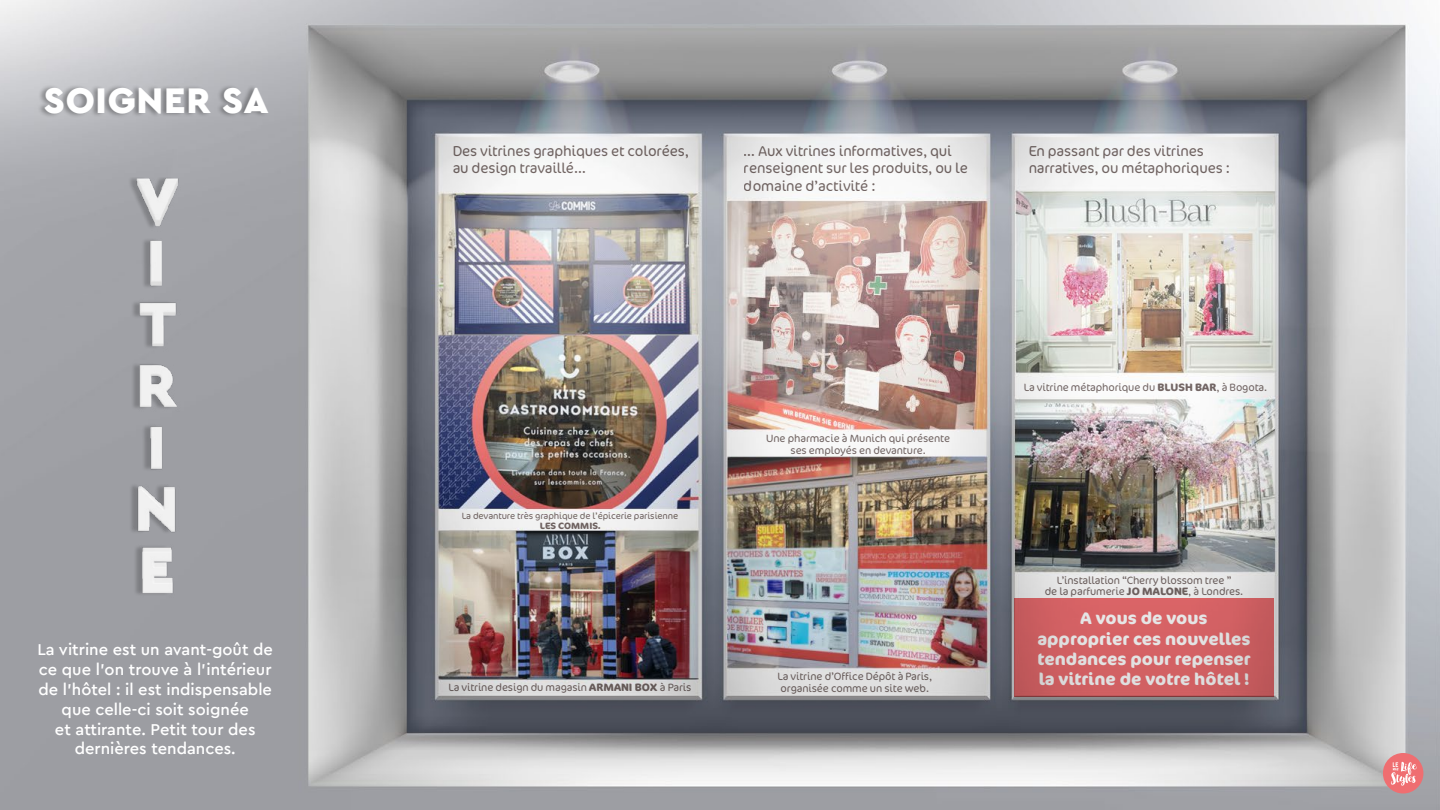
<style>
.page{position:relative;width:1440px;height:810px;background:#fff}
.page>*{position:absolute;margin:0;border:0;box-sizing:border-box;transform-origin:0 0}
.t1{font:900 37.5px "Cera";letter-spacing:.02em;color:#fff}
.t2{font:700 16.8px/20.2px "Cocon OT";color:#fff;text-align:center}
.t3{font:500 16.5px/19.8px "Cera";color:#fff;text-align:center}
.t4{font:300 14.55px/17.5px "Cocon OT";letter-spacing:-.01em;color:#756866}
.t5{font:300 10.73px/11.5px "Cocon OT";letter-spacing:-.01em;color:#756866;text-align:center}
.t6{font:300 9.15px "Cocon OT";letter-spacing:-.01em;color:#756866}
.t7{font:700 9.15px "Cocon OT";color:#756866}
.s1{font-weight:700}
</style>
<div class="page">
<img style="left:0;top:0;width:1440px;height:810px">
<div style="left:37px;top:85px;width:231px;height:33px;background:#000;opacity:.3"></div>
<div style="left:1383px;top:753px;width:40px;height:41px;background:#ef6e71;border-radius:50%"></div>
<svg style="left:1391px;top:762px;width:26px;height:24px"></svg>
<svg style="left:440px;top:509px;width:260px;height:22px;fill:#efefef"></svg>
<svg style="left:440px;top:679px;width:260px;height:16px;background:#d3d4d4"></svg>
<div style="left:729px;top:430px;width:259px;height:27px;background:linear-gradient(to right,#f5f5f5,#f3f3f3)"></div>
<svg style="left:725px;top:668px;width:259px;height:27px;background:#d9d8d8"></svg>
<div style="left:1016px;top:373px;width:259px;height:27px;background:linear-gradient(to right,#f7f7f7,#f6f6f6)"></div>
<svg style="left:1013px;top:572px;width:262px;height:27px;background:#e3dfdf"></svg>
<svg style="left:1014px;top:599px;width:260px;height:98px;background:#cd5e61"></svg>
<img style="left:97px;top:166px;width:117px;height:453px">
<h1 class="t1" style="left:44px;top:76px;width:226px">SOIGNER SA</h1>
<h3 class="t3" style="left:38px;top:639px;width:237px">La vitrine est un avant-goût de ce que l’on trouve à l’intérieur de l’hôtel : il est indispensable que celle-ci soit soignée<br>et attirante. Petit tour des dernières tendances.</h3>
<h3 class="t4" style="left:453px;top:143px;width:238px">Des vitrines graphiques et colorées, au design travaillé…</h3>
<h3 class="t4" style="left:744px;top:143px;width:226px">… Aux vitrines informatives, qui renseignent sur les produits, ou le domaine d’activité :</h3>
<h3 class="t4" style="left:1028px;top:143px;width:203px">En passant par des vitrines narratives, ou métaphoriques :</h3>
<p class="t6" style="left:462px;top:511px;width:218px">La devanture très graphique de l’épicerie parisienne</p>
<p class="t7" style="left:540px;top:520px;width:62px">LES COMMIS.</p>
<p class="t5" style="left:448px;top:682px;width:244px">La vitrine design du magasin <span class="s1">ARMANI BOX</span> à Paris</p>
<p class="t5" style="left:766px;top:433px;width:185px">Une pharmacie à Munich qui présente ses employés en devanture.</p>
<p class="t5" style="left:778px;top:671px;width:156px;text-align:left">La vitrine d’Office Dépôt à Paris, organisée comme un site web.</p>
<p class="t5" style="left:1024px;top:382px;width:245px">La vitrine métaphorique du <span class="s1">BLUSH BAR</span>, à Bogota.</p>
<p class="t5" style="left:1045px;top:575px;width:200px">L’installation “Cherry blossom tree ”<br>de la parfumerie <span class="s1">JO MALONE</span>, à Londres.</p>
<h2 class="t2" style="left:1037px;top:609px;width:215px">A vous de vous approprier ces nouvelles tendances pour repenser la vitrine de votre hôtel !</h2>
</div>
